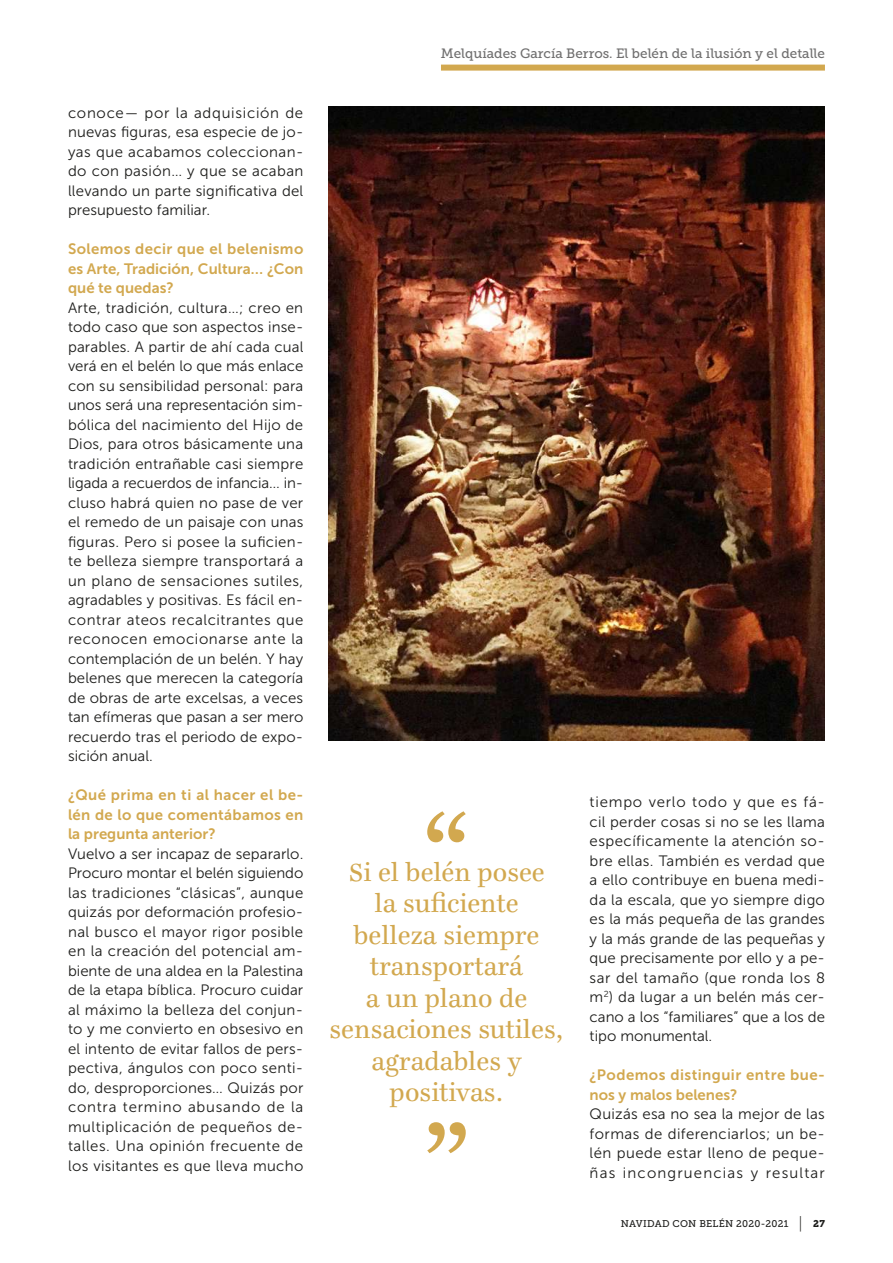
<style>
.page{position:relative;width:893px;height:1263px;background:#fff}
.page>*{position:absolute;margin:0;border:0;box-sizing:border-box;transform-origin:0 0}
.t1{font:27px/31.5px "Ingeborg";color:#d2a84f;text-align:center}
.t2{font:15px/19.5px "Museo Sans 300";letter-spacing:.015em;color:#1d1d1b;text-align:justify}
.t3{font:15px/19.5px "Museo Sans 700";letter-spacing:.02em;color:#d2a84f;text-align:justify}
.t4{font:13.5px "Museo Slab 500";color:#706f6f}
.t5{font:9.75px "Museo Slab 500";letter-spacing:.025em;color:#1d1d1b}
.s1{font-family:"Museo Slab 100";font-size:16.5px}
.s2{font-family:"Museo Slab 900"}
</style>
<div class="page">
<img style="left:329px;top:106px;width:496px;height:634px">
<div style="left:441px;top:65px;width:384px;height:6px;background:#d2a84f"></div>
<svg style="left:427px;top:811px;width:39px;height:31px"></svg>
<svg style="left:427px;top:1122px;width:39px;height:31px"></svg>
<p class="t2" style="left:68px;top:103px;width:237px">conoce— por la adquisición de nuevas figuras, esa especie de jo&shy;yas que acabamos coleccionan&shy;do con pasión… y que se acaban llevando un parte significativa del presupuesto familiar.</p>
<p class="t3" style="left:68px;top:239px;width:237px">Solemos decir que el belenismo es Arte, Tradición, Cultura… ¿Con qué te quedas?</p>
<p class="t2" style="left:68px;top:298px;width:237px">Arte, tradición, cultura…; creo en todo caso que son aspectos inse&shy;parables. A partir de ahí cada cual verá en el belén lo que más enlace con su sensibilidad personal: para unos será una representación sim&shy;bólica del nacimiento del Hijo de Dios, para otros básicamente una tradición entrañable casi siempre ligada a recuerdos de infancia… in&shy;cluso habrá quien no pase de ver el remedo de un paisaje con unas figuras. Pero si posee la suficien&shy;te belleza siempre transportará a un plano de sensaciones sutiles, agradables y positivas. Es fácil en&shy;contrar ateos recalcitrantes que reconocen emocionarse ante la contemplación de un belén. Y hay belenes que merecen la categoría de obras de arte excelsas, a veces tan efímeras que pasan a ser mero recuerdo tras el periodo de expo&shy;sición anual.</p>
<p class="t3" style="left:68px;top:785px;width:237px">¿Qué prima en ti al hacer el be&shy;lén de lo que comentábamos en la pregunta anterior?</p>
<p class="t2" style="left:68px;top:844px;width:237px">Vuelvo a ser incapaz de separarlo.<br>Procuro montar el belén siguiendo las tradiciones “clásicas”, aunque quizás por deformación profesio&shy;nal busco el mayor rigor posible en la creación del potencial am&shy;biente de una aldea en la Palestina de la etapa bíblica. Procuro cuidar al máximo la belleza del conjun&shy;to y me convierto en obsesivo en el intento de evitar fallos de pers&shy;pectiva, ángulos con poco senti&shy;do, desproporciones… Quizás por contra termino abusando de la multiplicación de pequeños de&shy;talles. Una opinión frecuente de los visitantes es que lleva mucho</p>
<p class="t4" style="left:441px;top:46px;width:385px">Melquíades García Berros. El belén de la ilusión y el detalle</p>
<h1 class="t1" style="left:330px;top:856px;width:235px">Si el belén posee<br>la suficiente belleza siempre transportará<br>a un plano de sensaciones sutiles, agradables y positivas.</h1>
<p class="t2" style="left:590px;top:792px;width:237px">tiempo verlo todo y que es fá&shy;cil perder cosas si no se les llama específicamente la atención so&shy;bre ellas. También es verdad que a ello contribuye en buena medi&shy;da la escala, que yo siempre digo es la más pequeña de las grandes y la más grande de las pequeñas y que precisamente por ello y a pe&shy;sar del tamaño (que ronda los 8 m<sup>2</sup>) da lugar a un belén más cer&shy;cano a los “familiares” que a los de tipo monumental.</p>
<p class="t3" style="left:590px;top:1065px;width:237px">¿Podemos distinguir entre bue&shy;nos y malos belenes?</p>
<p class="t2" style="left:590px;top:1104px;width:237px">Quizás esa no sea la mejor de las formas de diferenciarlos; un be&shy;lén puede estar lleno de peque&shy;ñas incongruencias y resultar</p>
<p class="t5" style="left:621px;top:1218px;width:206px">NAVIDAD CON BELÉN 2020-2021 <span class="s1">|</span> <span class="s2">27</span></p>
</div>
